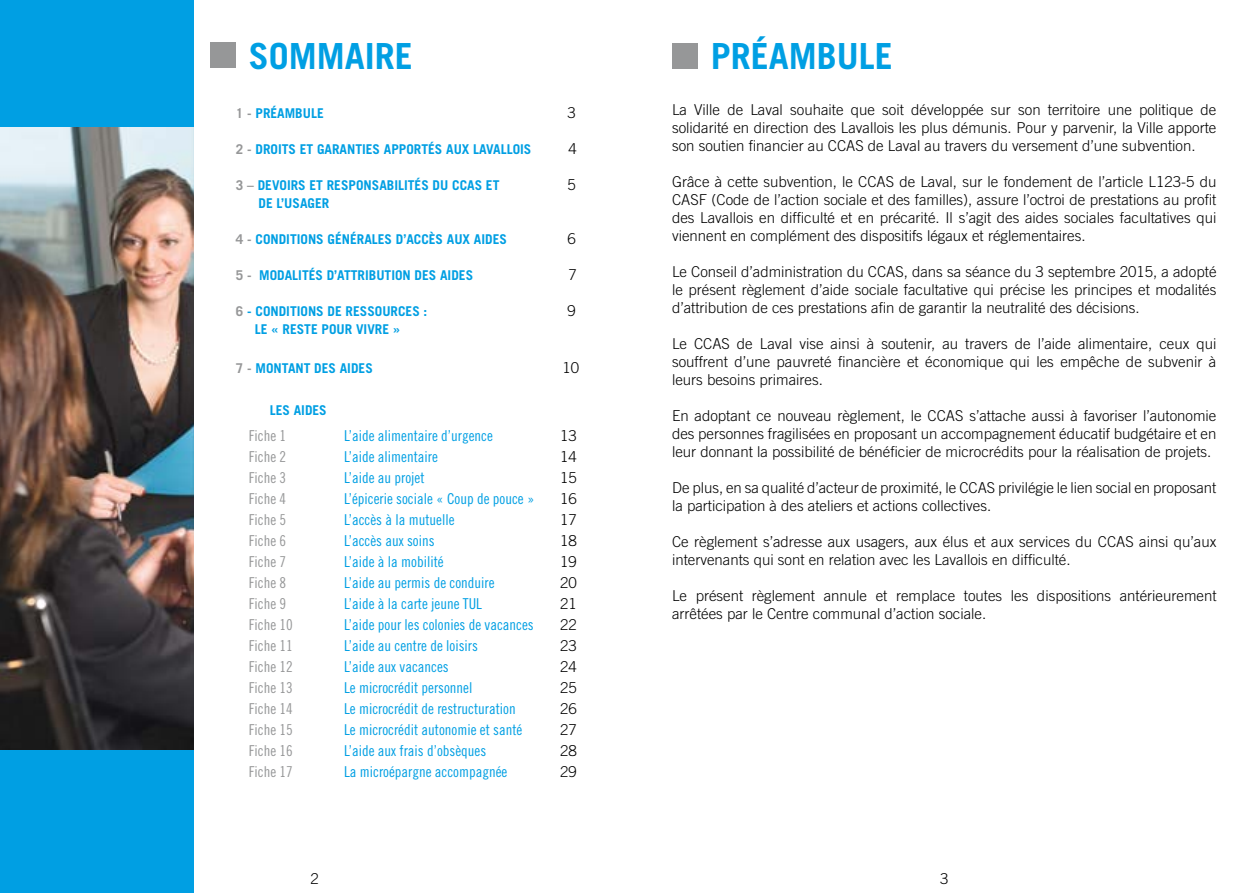
<style>
.page{position:relative;width:1259px;height:893px;background:#fff}
.page>*{position:absolute;margin:0;border:0;box-sizing:border-box;transform-origin:0 0}
.t1{font:700 36px "Trade Gothic";color:#009fe3}
.t2{font:300 15px/18px "Trade Gothic";color:#000;text-align:justify}
.t3{font:15px "Trade Gothic Cond Eighteen";color:#009fe3}
.t4{font:15px "Trade Gothic Cond Eighteen";color:#969798}
.t5{font:700 13.5px "Trade Gothic";color:#009fe3}
.s1{color:#969798}
</style>
<div class="page">
<div style="left:0;top:0;width:193px;height:893px;background:#009fe3"></div>
<div style="left:210px;top:42px;width:26px;height:26px;background:#969798"></div>
<img style="left:0;top:127px;width:193px;height:622px">
<div style="left:672px;top:43px;width:26px;height:26px;background:#969798"></div>
<h1 class="t1" style="left:249px;top:34px;width:166px">SOMMAIRE</h1>
<p class="t5" style="left:236px;top:105px;width:89px"><span class="s1">1 -</span> PRÉAMBULE</p>
<p class="t2" style="left:567px;top:104px;width:10px">3</p>
<p class="t5" style="left:236px;top:141px;width:297px"><span class="s1">2 -</span> DROITS ET GARANTIES APPORTÉS AUX LAVALLOIS</p>
<p class="t2" style="left:568px;top:140px;width:10px">4</p>
<p class="t5" style="left:236px;top:177px;width:265px"><span class="s1">3 –</span> DEVOIRS ET RESPONSABILITÉS DU CCAS ET</p>
<p class="t2" style="left:567px;top:176px;width:10px">5</p>
<p class="t5" style="left:258px;top:195px;width:72px">DE L’USAGER</p>
<p class="t5" style="left:236px;top:231px;width:272px"><span class="s1">4 -</span> CONDITIONS GÉNÉRALES D’ACCÈS AUX AIDES</p>
<p class="t2" style="left:567px;top:230px;width:10px">6</p>
<p class="t5" style="left:236px;top:267px;width:239px"><span class="s1">5 -</span> MODALITÉS D’ATTRIBUTION DES AIDES</p>
<p class="t2" style="left:568px;top:266px;width:10px">7</p>
<p class="t5" style="left:236px;top:303px;width:193px"><span class="s1">6</span> - CONDITIONS DE RESSOURCES :</p>
<p class="t2" style="left:567px;top:302px;width:10px">9</p>
<p class="t5" style="left:255px;top:321px;width:147px">LE « RESTE POUR VIVRE »</p>
<p class="t5" style="left:236px;top:360px;width:138px"><span class="s1">7 -</span> MONTANT DES AIDES</p>
<p class="t2" style="left:562px;top:359px;width:18px">10</p>
<p class="t5" style="left:270px;top:402px;width:59px">LES AIDES</p>
<p class="t4" style="left:249px;top:427px;width:39px">Fiche 1</p>
<p class="t3" style="left:344px;top:427px;width:150px">L’aide alimentaire d’urgence</p>
<p class="t2" style="left:560px;top:426px;width:18px">13</p>
<p class="t4" style="left:249px;top:448px;width:39px">Fiche 2</p>
<p class="t3" style="left:344px;top:448px;width:95px">L’aide alimentaire</p>
<p class="t2" style="left:560px;top:447px;width:18px">14</p>
<p class="t4" style="left:249px;top:469px;width:39px">Fiche 3</p>
<p class="t3" style="left:344px;top:469px;width:82px">L’aide au projet</p>
<p class="t2" style="left:560px;top:468px;width:18px">15</p>
<p class="t4" style="left:249px;top:490px;width:39px">Fiche 4</p>
<p class="t3" style="left:344px;top:490px;width:192px">L’épicerie sociale « Coup de pouce »</p>
<p class="t2" style="left:560px;top:489px;width:18px">16</p>
<p class="t4" style="left:249px;top:511px;width:39px">Fiche 5</p>
<p class="t3" style="left:344px;top:511px;width:112px">L’accès à la mutuelle</p>
<p class="t2" style="left:560px;top:510px;width:18px">17</p>
<p class="t4" style="left:249px;top:532px;width:39px">Fiche 6</p>
<p class="t3" style="left:344px;top:532px;width:92px">L’accès aux soins</p>
<p class="t2" style="left:560px;top:531px;width:18px">18</p>
<p class="t4" style="left:249px;top:553px;width:39px">Fiche 7</p>
<p class="t3" style="left:344px;top:553px;width:101px">L’aide à la mobilité</p>
<p class="t2" style="left:560px;top:552px;width:18px">19</p>
<p class="t4" style="left:249px;top:574px;width:39px">Fiche 8</p>
<p class="t3" style="left:344px;top:574px;width:152px">L’aide au permis de conduire</p>
<p class="t2" style="left:560px;top:573px;width:18px">20</p>
<p class="t4" style="left:249px;top:595px;width:39px">Fiche 9</p>
<p class="t3" style="left:344px;top:595px;width:140px">L’aide à la carte jeune TUL</p>
<p class="t2" style="left:560px;top:594px;width:18px">21</p>
<p class="t4" style="left:249px;top:616px;width:46px">Fiche 10</p>
<p class="t3" style="left:344px;top:616px;width:191px">L’aide pour les colonies de vacances</p>
<p class="t2" style="left:560px;top:615px;width:18px">22</p>
<p class="t4" style="left:249px;top:637px;width:46px">Fiche 11</p>
<p class="t3" style="left:344px;top:637px;width:135px">L’aide au centre de loisirs</p>
<p class="t2" style="left:560px;top:636px;width:18px">23</p>
<p class="t4" style="left:249px;top:658px;width:46px">Fiche 12</p>
<p class="t3" style="left:344px;top:658px;width:106px">L’aide aux vacances</p>
<p class="t2" style="left:560px;top:657px;width:18px">24</p>
<p class="t4" style="left:249px;top:679px;width:46px">Fiche 13</p>
<p class="t3" style="left:344px;top:679px;width:130px">Le microcrédit personnel</p>
<p class="t2" style="left:560px;top:678px;width:18px">25</p>
<p class="t4" style="left:249px;top:700px;width:46px">Fiche 14</p>
<p class="t3" style="left:344px;top:700px;width:173px">Le microcrédit de restructuration</p>
<p class="t2" style="left:560px;top:699px;width:18px">26</p>
<p class="t4" style="left:249px;top:721px;width:46px">Fiche 15</p>
<p class="t3" style="left:344px;top:721px;width:180px">Le microcrédit autonomie et santé</p>
<p class="t2" style="left:560px;top:720px;width:18px">27</p>
<p class="t4" style="left:249px;top:742px;width:46px">Fiche 16</p>
<p class="t3" style="left:344px;top:742px;width:144px">L’aide aux frais d’obsèques</p>
<p class="t2" style="left:560px;top:741px;width:18px">28</p>
<p class="t4" style="left:249px;top:763px;width:46px">Fiche 17</p>
<p class="t3" style="left:344px;top:763px;width:165px">La microépargne accompagnée</p>
<p class="t2" style="left:560px;top:762px;width:18px">29</p>
<h1 class="t1" style="left:711px;top:34px;width:184px">PRÉAMBULE</h1>
<p class="t2" style="left:672px;top:101px;width:546px">La Ville de Laval souhaite que soit développée sur son territoire une politique de solidarité en direction des Lavallois les plus démunis. Pour y parvenir, la Ville apporte son soutien financier au CCAS de Laval au travers du versement d’une subvention.</p>
<p class="t2" style="left:672px;top:173px;width:546px">Grâce à cette subvention, le CCAS de Laval, sur le fondement de l’article L123-5 du CASF (Code de l’action sociale et des familles), assure l’octroi de prestations au profit des Lavallois en difficulté et en précarité. Il s’agit des aides sociales facultatives qui viennent en complément des dispositifs légaux et réglementaires.</p>
<p class="t2" style="left:672px;top:263px;width:546px">Le Conseil d’administration du CCAS, dans sa séance du 3 septembre 2015, a adopté le présent règlement d’aide sociale facultative qui précise les principes et modalités d’attribution de ces prestations afin de garantir la neutralité des décisions.</p>
<p class="t2" style="left:672px;top:335px;width:546px">Le CCAS de Laval vise ainsi à soutenir, au travers de l’aide alimentaire, ceux qui souffrent d’une pauvreté financière et économique qui les empêche de subvenir à leurs besoins primaires.</p>
<p class="t2" style="left:672px;top:407px;width:546px">En adoptant ce nouveau règlement, le CCAS s’attache aussi à favoriser l’autonomie des personnes fragilisées en proposant un accompagnement éducatif budgétaire et en leur donnant la possibilité de bénéficier de microcrédits pour la réalisation de projets.</p>
<p class="t2" style="left:672px;top:479px;width:546px">De plus, en sa qualité d’acteur de proximité, le CCAS privilégie le lien social en proposant la participation à des ateliers et actions collectives.</p>
<p class="t2" style="left:672px;top:533px;width:546px">Ce règlement s’adresse aux usagers, aux élus et aux services du CCAS ainsi qu’aux intervenants qui sont en relation avec les Lavallois en difficulté.</p>
<p class="t2" style="left:672px;top:587px;width:546px">Le présent règlement annule et remplace toutes les dispositions antérieurement arrêtées par le Centre communal d’action sociale.</p>
<p class="t2" style="left:310px;top:869px;width:10px">2</p>
<p class="t2" style="left:940px;top:869px;width:10px">3</p>
</div>
